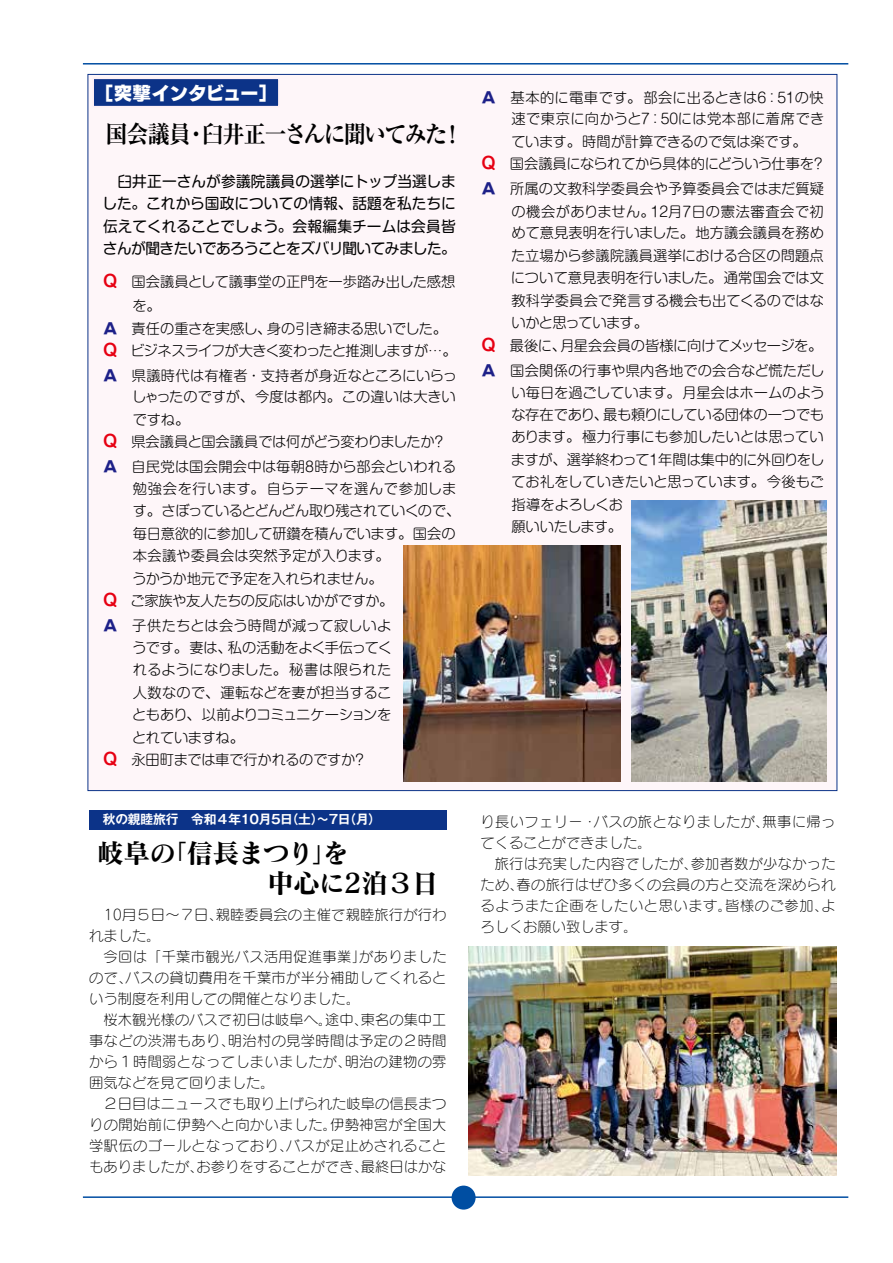
<style>
.page{position:relative;width:893px;height:1263px;background:#fff}
.page>*{position:absolute;margin:0;border:0;box-sizing:border-box;transform-origin:0 0}
.t1{font:27px/30px "Matisse Pro B";letter-spacing:-.05em;color:#000}
.t2{font:700 expanded 24px "Ryumin Pro";letter-spacing:-.07em;color:#000;scale:.92 1}
.t3{font:18px "New Rodin Pro EB";letter-spacing:-.01em;color:#fff}
.t4{font:15px/22.5px "Shin M Go Pro";letter-spacing:-.035em;color:#000;text-align:justify}
.t5{font:300 14.25px/22.4px "Shin M Go Pro";letter-spacing:-.005em;color:#000}
.t6{font:14.25px/21px "Seurat Pro L";letter-spacing:.025em;color:#000;text-align:justify}
.t7{font:300 14.25px/24.6px "Shin M Go Pro";letter-spacing:-.03em;color:#000}
.t8{font:300 14.25px "Shin M Go Pro";letter-spacing:.015em;color:#000}
.t9{font:300 14.25px "Shin M Go Pro";letter-spacing:.02em;color:#000}
.t10{font:300 14.25px "Shin M Go Pro";letter-spacing:-.025em;color:#000}
.t11{font:300 14.25px "Shin M Go Pro";letter-spacing:-.045em;color:#000}
.t12{font:300 14.25px "Shin M Go Pro";letter-spacing:.03em;color:#000}
.t13{font:300 14.25px "Shin M Go Pro";letter-spacing:.04em;color:#000}
.t14{font:300 14.25px "Shin M Go Pro";letter-spacing:-.035em;color:#000}
.t15{font:300 14.25px "Shin M Go Pro";letter-spacing:-.04em;color:#000}
.t16{font:300 14.25px "Shin M Go Pro";letter-spacing:-.05em;color:#000}
.t17{font:700 12.75px "Gothic MB101 Pro De";letter-spacing:-.035em;color:#fff}
.s1{font-family:"Shin M Go Pro De";font-weight:700;font-size:16.2px;color:#e60012}
.s2{font-family:"New Rodin Pro EB";font-weight:400;font-size:15px;color:#1d2088}
</style>
<div class="page">
<hr style="left:83px;top:1196px;width:765px;height:2px;background:#004ea2">
<hr style="left:83px;top:63px;width:765px;height:2px;background:#004ea2">
<div style="left:452px;top:1185px;width:24px;height:24px;background:#004ea2;border-radius:50%"></div>
<div style="left:88px;top:74px;width:749px;height:717px;background:#fef6f9;border:1px solid #0c3388"></div>
<img style="left:631px;top:501px;width:195px;height:281px">
<img style="left:404px;top:545px;width:217px;height:236px">
<div style="left:92px;top:78px;width:188px;height:29px;background:#0c3388;border:2px solid #fdf0f6"></div>
<div style="left:89px;top:810px;width:357px;height:19px;background:#0c3388"></div>
<img style="left:469px;top:946px;width:368px;height:230px">
<p class="t3" style="left:95px;top:77px;width:183px">［突撃インタビュー］</p>
<h2 class="t2" style="left:106px;top:116px;width:391px">国会議員・臼井正一さんに聞いてみた！</h2>
<p class="t4" style="left:103px;top:168px;width:355px;text-indent:15px">臼井正一さんが参議院議員の選挙にトップ当選しました。これから国政についての情報、話題を私たちに伝えてくれることでしょう。会報編集チームは会員皆さんが聞きたいであろうことをズバリ聞いてみました。</p>
<p class="t5" style="left:102px;top:269px;width:355px"><span class="s1">Ｑ</span>　国会議員として議事堂の正門を一歩踏み出した感想</p>
<p class="t5" style="left:133px;top:293px;width:30px">を。</p>
<p class="t7" style="left:103px;top:315px;width:346px"><span class="s2">Ａ</span>　責任の重さを実感し、身の引き締まる思いでした。</p>
<p class="t7" style="left:102px;top:337px;width:356px"><span class="s1">Ｑ</span>　ビジネスライフが大きく変わったと推測しますが…。<br><span class="s2">Ａ</span>　県議時代は有権者・支持者が身近なところにいらっ</p>
<p class="t5" style="left:132px;top:384px;width:325px">しゃったのですが、今度は都内。この違いは大きい</p>
<p class="t5" style="left:133px;top:407px;width:58px">ですね。</p>
<p class="t5" style="left:102px;top:429px;width:345px"><span class="s1">Ｑ</span>　県会議員と国会議員では何がどう変わりましたか？</p>
<p class="t8" style="left:103px;top:455px;width:355px"><span class="s2">Ａ</span>　自民党は国会開会中は毎朝８時から部会といわれる</p>
<p class="t13" style="left:133px;top:477px;width:325px">勉強会を行います。自らテーマを選んで参加しま</p>
<p class="t11" style="left:133px;top:500px;width:329px">す。さぼっているとどんどん取り残されていくので、</p>
<p class="t5" style="left:133px;top:521px;width:324px">毎日意欲的に参加して研鑽を積んでいます。国会の</p>
<p class="t9" style="left:133px;top:545px;width:258px">本会議や委員会は突然予定が入ります。</p>
<p class="t5" style="left:132px;top:566px;width:252px">うかうか地元で予定を入れられません。</p>
<p class="t14" style="left:102px;top:590px;width:293px"><span class="s1">Ｑ</span>　ご家族や友人たちの反応はいかがですか。</p>
<p class="t5" style="left:103px;top:613px;width:290px"><span class="s2">Ａ</span>　子供たちとは会う時間が減って寂しいよ</p>
<p class="t7" style="left:132px;top:634px;width:262px">うです。妻は、私の活動をよく手伝ってく</p>
<p class="t5" style="left:133px;top:657px;width:260px">れるようになりました。秘書は限られた</p>
<p class="t8" style="left:133px;top:681px;width:260px">人数なので、運転などを妻が担当するこ</p>
<p class="t15" style="left:132px;top:704px;width:261px">ともあり、以前よりコミュニケーションを</p>
<p class="t10" style="left:132px;top:726px;width:113px">とれていますね。</p>
<p class="t5" style="left:102px;top:747px;width:266px"><span class="s1">Ｑ</span>　永田町までは車で行かれるのですか？</p>
<p class="t17" style="left:103px;top:809px;width:280px">秋の親睦旅行　令和４年10月5日（土）〜7日（月）</p>
<h1 class="t1" style="left:267px;top:837px;width:173px;text-indent:-170px">岐阜の「信長まつり」を<br>中心に2泊３日</h1>
<p class="t17" style="left:93px;top:809px;width:225px">4月例会報告　令和３年４月22日(木)　</p>
<p class="t6" style="left:89px;top:904px;width:359px;text-indent:14px">10月５日～７日、親睦委員会の主催で親睦旅行が行われました。</p>
<p class="t6" style="left:89px;top:946px;width:359px;text-indent:14px">今回は「千葉市観光バス活用促進事業」がありましたので、バスの貸切費用を千葉市が半分補助してくれるという制度を利用しての開催となりました。</p>
<p class="t6" style="left:89px;top:1009px;width:359px;text-indent:14px">桜木観光様のバスで初日は岐阜へ。途中、東名の集中工事などの渋滞もあり、明治村の見学時間は予定の２時間から１時間弱となってしまいましたが、明治の建物の雰囲気などを見て回りました。</p>
<p class="t6" style="left:89px;top:1093px;width:359px;text-indent:14px">２日目はニュースでも取り上げられた岐阜の信長まつりの開始前に伊勢へと向かいました。伊勢神宮が全国大学駅伝のゴールとなっており、バスが足止めされることもありましたが、お参りをすることができ、最終日はかな</p>
<p class="t5" style="left:481px;top:84px;width:344px"><span class="s2">Ａ</span>　基本的に電車です。部会に出るときは６：51の快</p>
<p class="t9" style="left:511px;top:107px;width:314px">速で東京に向かうと7：50には党本部に着席でき</p>
<p class="t5" style="left:511px;top:129px;width:297px">ています。時間が計算できるので気は楽です。</p>
<p class="t7" style="left:480px;top:150px;width:346px"><span class="s1">Ｑ</span>　国会議員になられてから具体的にどういう仕事を？</p>
<p class="t5" style="left:481px;top:176px;width:344px"><span class="s2">Ａ</span>　所属の文教科学委員会や予算委員会ではまだ質疑</p>
<p class="t12" style="left:511px;top:200px;width:314px">の機会がありません。12月７日の憲法審査会で初</p>
<p class="t5" style="left:511px;top:220px;width:314px">めて意見表明を行いました。地方議会議員を務め</p>
<p class="t5" style="left:511px;top:243px;width:314px">た立場から参議院議員選挙における合区の問題点</p>
<p class="t5" style="left:511px;top:265px;width:314px">について意見表明を行いました。通常国会では文</p>
<p class="t5" style="left:511px;top:288px;width:314px">教科学委員会で発言する機会も出てくるのではな</p>
<p class="t16" style="left:511px;top:311px;width:138px">いかと思っています。</p>
<p class="t10" style="left:480px;top:334px;width:344px"><span class="s1">Ｑ</span>　最後に、月星会会員の皆様に向けてメッセージを。</p>
<p class="t5" style="left:511px;top:357px;width:315px;text-indent:-30px"><span class="s2">Ａ</span>　国会関係の行事や県内各地での会合など慌ただしい毎日を過ごしています。月星会はホームのような存在であり、最も頼りにしている団体の一つでもあります。極力行事にも参加したいとは思っていますが、選挙終わって１年間は集中的に外回りをしてお礼をしていきたいと思っています。今後もご指導をよろしくお<br>願いいたします。</p>
<p class="t6" style="left:480px;top:810px;width:356px">り長いフェリー・バスの旅となりましたが、無事に帰ってくることができました。</p>
<p class="t6" style="left:480px;top:852px;width:357px;text-indent:14px">旅行は充実した内容でしたが、参加者数が少なかったため、春の旅行はぜひ多くの会員の方と交流を深められるようまた企画をしたいと思います。皆様のご参加、よろしくお願い致します。</p>
</div>
